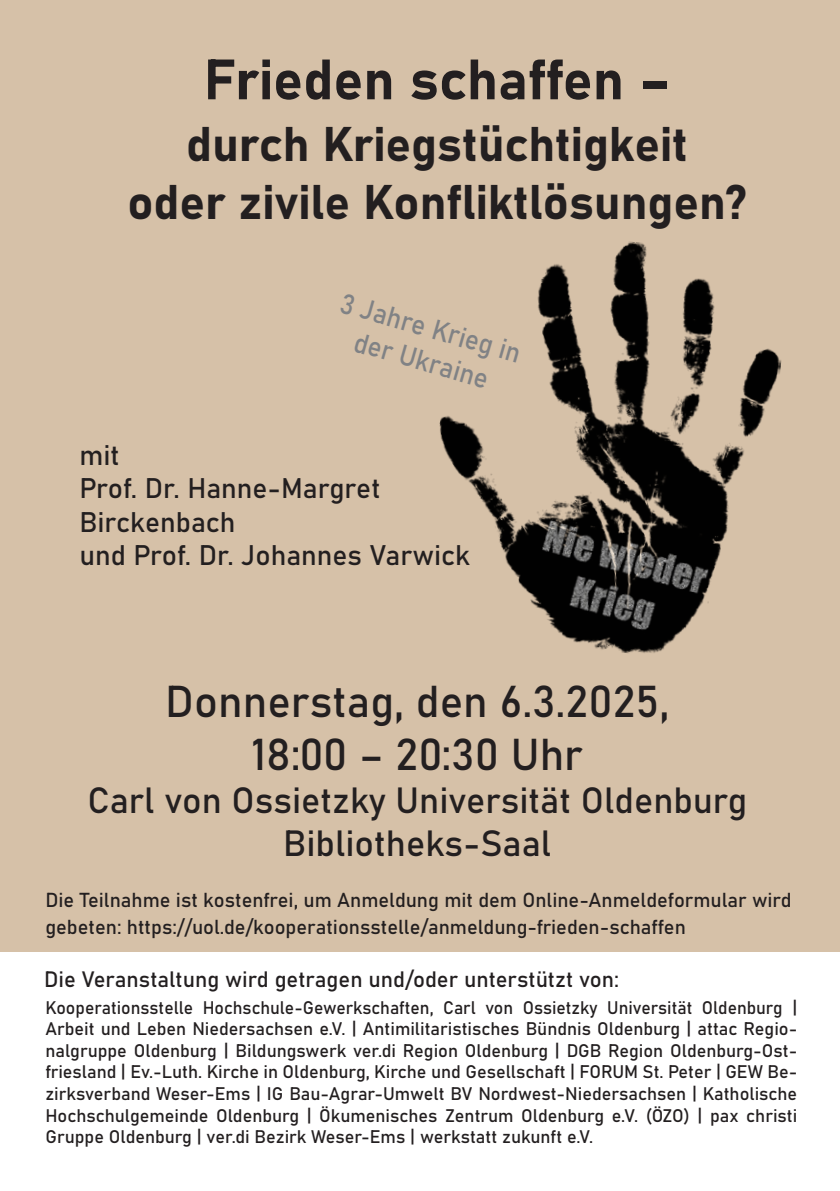
<style>
.page{position:relative;width:840px;height:1191px;background:#fff}
.page>*{position:absolute;margin:0;border:0;box-sizing:border-box;transform-origin:0 0}
.t1{font:56px "Bahnschrift";color:#231f20}
.t2{font:48px "Bahnschrift";color:#231f20}
.t3{font:44px "Bahnschrift";color:#231f20}
.t4{font:36px "Bahnschrift";color:#231f20}
.t5{font:28px "Bahnschrift";color:#231f20}
.t6{font:28px/33.6px "Bahnschrift";color:#808285;text-align:center;scale:.94 1}
.t7{font:22px "Bahnschrift";color:#231f20}
.t8{font:20px/26.4px "Bahnschrift";color:#231f20}
.t9{font:18px/21.6px "Bahnschrift";color:#231f20;text-align:justify}
</style>
<div class="page">
<div style="left:0;top:0;width:839px;height:951px;background:#d6c1a8"></div>
<img style="left:439px;top:241px;width:343px;height:412px">
<p class="t1" style="left:203px;top:37px;width:468px">Frieden schaffen –</p>
<p class="t2" style="left:186px;top:108px;width:503px">durch Kriegstüchtigkeit</p>
<p class="t2" style="left:127px;top:166px;width:620px">oder zivile Konfliktlösungen?</p>
<p class="t6" style="left:346px;top:284px;width:200px;rotate:16deg">3 Jahre Krieg in der Ukraine</p>
<p class="t5" style="left:79px;top:433px;width:42px">mit</p>
<p class="t5" style="left:79px;top:467px;width:302px">Prof. Dr. Hanne-Margret</p>
<p class="t5" style="left:79px;top:501px;width:157px">Birckenbach</p>
<p class="t5" style="left:79px;top:534px;width:391px">und Prof. Dr. Johannes Varwick</p>
<p class="t3" style="left:165px;top:668px;width:505px">Donnerstag, den 6.3.2025,</p>
<p class="t3" style="left:251px;top:721px;width:333px">18:00 – 20:30 Uhr</p>
<p class="t4" style="left:87px;top:773px;width:660px">Carl von Ossietzky Universität Oldenburg</p>
<p class="t4" style="left:283px;top:816px;width:269px">Bibliotheks-Saal</p>
<p class="t8" style="left:45px;top:885px;width:747px">Die Teilnahme ist kostenfrei, um Anmeldung mit dem Online-Anmeldeformular wird gebeten: https://uol.de/kooperationsstelle/anmeldung-frieden-schaffen</p>
<p class="t7" style="left:44px;top:962px;width:576px">Die Veranstaltung wird getragen und/oder unterstützt von:</p>
<p class="t9" style="left:45px;top:995px;width:753px">Kooperationsstelle Hochschule-Gewerkschaften, Carl von Ossietzky Universität Oldenburg | Arbeit und Leben Niedersachsen e.V. | Antimilitaristisches Bündnis Oldenburg | attac Regio&shy;nalgruppe Oldenburg | Bildungswerk ver.di Region Oldenburg | DGB Region Oldenburg-Ost&shy;friesland | Ev.-Luth. Kirche in Oldenburg, Kirche und Gesellschaft | FORUM St. Peter | GEW Be&shy;zirksverband Weser-Ems | IG Bau-Agrar-Umwelt BV Nordwest-Niedersachsen | Katholische Hochschulgemeinde Oldenburg | Ökumenisches Zentrum Oldenburg e.V. (ÖZO) | pax christi Gruppe Oldenburg | ver.di Bezirk Weser-Ems | werkstatt zukunft e.V.</p>
</div>
